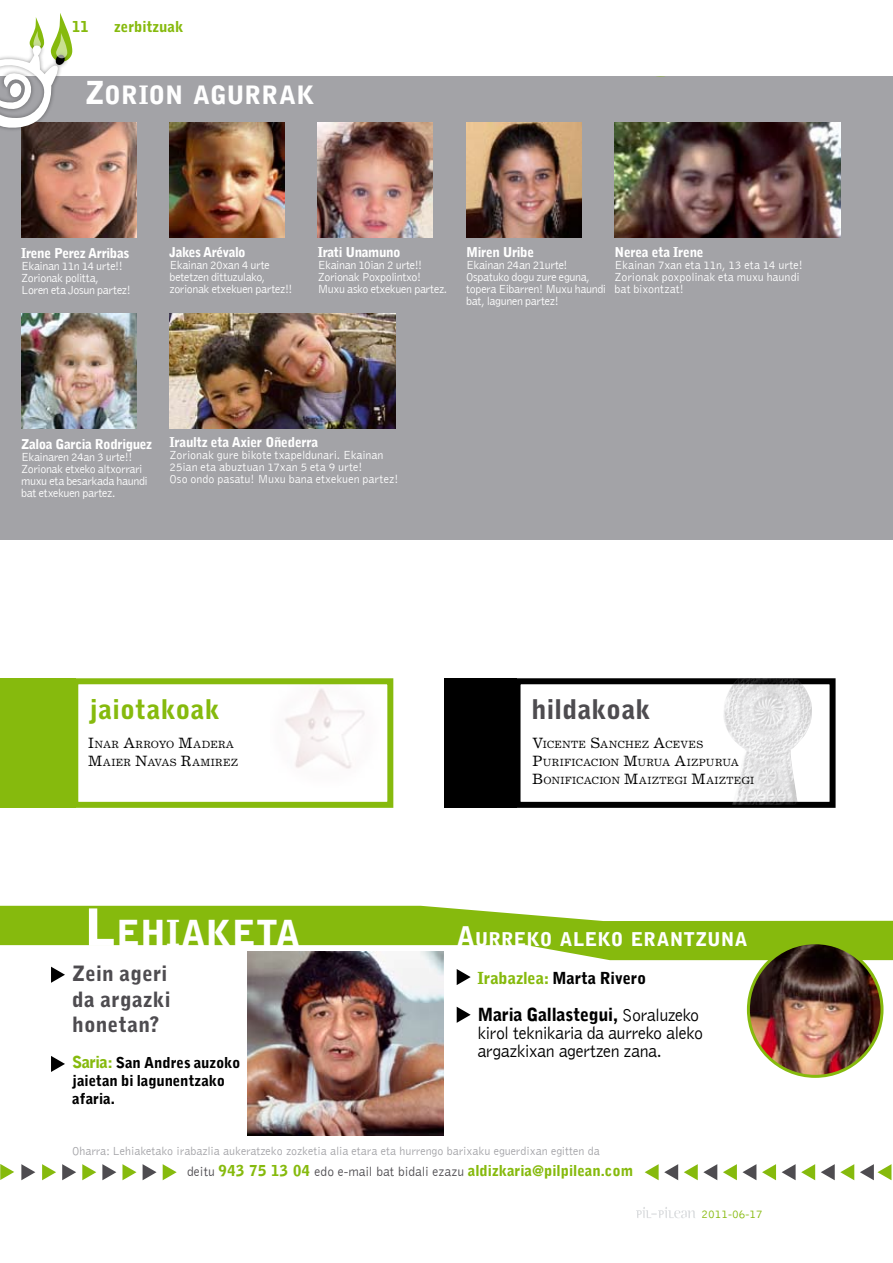
<style>
.page{position:relative;width:893px;height:1263px;background:#fff}
.page>*{position:absolute;margin:0;border:0;box-sizing:border-box;transform-origin:0 0}
.t1{font:900 35.7px "Bell Gothic Std";letter-spacing:.01em;color:#fff}
.t2{font:900 27px "Bell Gothic Std";letter-spacing:.015em;color:#86ba0d}
.t3{font:900 27px "Bell Gothic Std";letter-spacing:.015em;color:#4e4c50}
.t4{font:900 25.2px "Bell Gothic Std";color:#fff}
.t5{font:900 21px/25.2px "Bell Gothic Std";letter-spacing:.015em;color:#4e4c50}
.t6{font:900 18.9px "Bell Gothic Std";letter-spacing:.005em;color:#fff}
.t7{font:300 18px/18px "Bell Gothic";letter-spacing:-.035em;color:#000}
.t8{font:900 16.5px "Bell Gothic Std";letter-spacing:-.01em;color:#000}
.t9{font:900 15px "Bell Gothic";color:#86ba0d}
.t10{font:900 15px/18px "Bell Gothic Std";letter-spacing:-.005em;color:#000}
.t11{font:900 15px "Bell Gothic Std";color:#86ba0d}
.t12{font:900 13.5px "Bell Gothic";letter-spacing:-.03em;color:#fff}
.t13{font:300 12px/12px "Bell Gothic";letter-spacing:-.025em;color:#fff}
.t14{font:300 12px/12px "Bell Gothic";color:#fff}
.t15{font:300 12px "Bell Gothic";color:#a3a3a7}
.t16{font:300 12px/12px "Bell Gothic";letter-spacing:-.005em;color:#fff}
.t17{font:300 12px "Bell Gothic";color:#86ba0d}
.t18{font:10.5px/18px "Excelsior";letter-spacing:.01em;color:#000}
.s1{font-size:31.5px}
.s2{font-size:15px}
.s3{font-size:51px}
.s4{font-family:"Bell Gothic";font-size:16.5px;color:#86ba0d}
.s5{font-size:27px}
.s6{color:#86ba0d}
.s7{font-weight:900}
.s8{font-weight:300;font-size:13.5px;color:#4e4c50}
</style>
<div class="page">
<svg style="left:636px;top:1207px;width:59px;height:11px"></svg>
<img style="left:285px;top:688px;width:80px;height:81px">
<div style="left:72px;top:678px;width:321px;height:130px;border:6px solid #86ba0d"></div>
<div style="left:0;top:678px;width:76px;height:130px;background:#86ba0d"></div>
<div style="left:514px;top:678px;width:322px;height:130px;border:6px solid #000"></div>
<img style="left:723px;top:678px;width:89px;height:127px">
<div style="left:444px;top:678px;width:73px;height:130px;background:#000"></div>
<div style="left:0;top:77px;width:893px;height:463px;background:#a3a3a7"></div>
<img style="left:21px;top:122px;width:115px;height:115px">
<img style="left:21px;top:313px;width:115px;height:115px">
<div style="left:0;top:41px;width:75px;height:98px;background:#000;opacity:.41"></div>
<svg style="left:0;top:13px;width:72px;height:119px"></svg>
<img style="left:170px;top:122px;width:115px;height:116px">
<img style="left:466px;top:122px;width:115px;height:115px">
<img style="left:318px;top:122px;width:115px;height:115px">
<img style="left:614px;top:123px;width:226px;height:115px">
<img style="left:170px;top:313px;width:225px;height:115px">
<svg style="left:0;top:1164px;width:14px;height:16px"></svg>
<svg style="left:163px;top:1164px;width:14px;height:16px"></svg>
<svg style="left:143px;top:1164px;width:14px;height:16px"></svg>
<svg style="left:645px;top:1164px;width:33px;height:16px"></svg>
<svg style="left:122px;top:1164px;width:14px;height:16px"></svg>
<svg style="left:102px;top:1164px;width:14px;height:16px"></svg>
<svg style="left:82px;top:1164px;width:14px;height:16px"></svg>
<svg style="left:62px;top:1164px;width:14px;height:16px"></svg>
<svg style="left:42px;top:1164px;width:14px;height:16px"></svg>
<svg style="left:21px;top:1164px;width:14px;height:16px"></svg>
<svg style="left:684px;top:1164px;width:33px;height:16px"></svg>
<svg style="left:723px;top:1164px;width:33px;height:16px"></svg>
<svg style="left:762px;top:1164px;width:14px;height:16px"></svg>
<svg style="left:782px;top:1164px;width:33px;height:16px"></svg>
<svg style="left:821px;top:1164px;width:33px;height:16px"></svg>
<svg style="left:860px;top:1164px;width:31px;height:16px"></svg>
<img style="left:248px;top:960px;width:195px;height:175px">
<svg style="left:457px;top:969px;width:14px;height:16px"></svg>
<svg style="left:457px;top:1007px;width:14px;height:16px"></svg>
<svg style="left:51px;top:1056px;width:14px;height:16px"></svg>
<svg style="left:51px;top:967px;width:14px;height:16px"></svg>
<svg style="left:0;top:906px;width:893px;height:54px;fill:#86ba0d"></svg>
<img style="left:748px;top:943px;width:134px;height:133px;border-radius:67px">
<div style="left:747px;top:941px;width:136px;height:137px;border:3px solid #86ba0d;border-radius:50%"></div>
<p class="t11" style="left:72px;top:18px;width:18px">11</p>
<p class="t11" style="left:114px;top:18px;width:71px">zerbitzuak</p>
<h3 class="t4" style="left:85px;top:80px;width:228px"><span class="s1">Z</span>ORION AGURRAK</h3>
<p class="t12" style="left:21px;top:245px;width:110px">Irene Perez Arribas</p>
<p class="t13" style="left:21px;top:260px;width:111px">Ekainan 11n 14 urte!!<br>Zorionak politta,<br>Loren eta Josun partez!</p>
<p class="t12" style="left:170px;top:245px;width:78px">Jakes Arévalo</p>
<p class="t13" style="left:170px;top:260px;width:125px">Ekainan 20xan 4 urte betetzen dittuzulako, zorionak etxekuen partez!!</p>
<p class="t12" style="left:318px;top:245px;width:84px">Irati Unamuno</p>
<p class="t13" style="left:318px;top:260px;width:131px">Ekainan 10ian 2 urte!!<br>Zorionak Poxpolintxo!<br>Muxu asko etxekuen partez.</p>
<p class="t12" style="left:466px;top:245px;width:69px">Miren Uribe</p>
<p class="t13" style="left:466px;top:260px;width:141px">Ekainan 24an 21urte!<br>Ospatuko dogu zure eguna, topera Eibarren! Muxu haundi bat, lagunen partez!</p>
<p class="t12" style="left:614px;top:244px;width:91px">Nerea eta Irene</p>
<p class="t16" style="left:614px;top:259px;width:190px">Ekainan 7xan eta 11n, 13 eta 14 urte!<br>Zorionak poxpolinak eta muxu haundi bat bixontzat!</p>
<p class="t12" style="left:21px;top:436px;width:132px">Zaloa Garcia Rodriguez</p>
<p class="t13" style="left:21px;top:451px;width:128px">Ekainaren 24an 3 urte!!<br>Zorionak etxeko altxorrari muxu eta besarkada haundi bat etxekuen partez.</p>
<p class="t12" style="left:170px;top:435px;width:150px">Iraultz eta Axier Oñederra</p>
<p class="t14" style="left:170px;top:450px;width:231px">Zorionak gure bikote txapeldunari. Ekainan<br>25ian eta abuztuan 17xan 5 eta 9 urte!<br>Oso ondo pasatu! Muxu bana etxekuen partez!</p>
<h2 class="t2" style="left:89px;top:693px;width:132px">jaiotakoak</h2>
<p class="t18" style="left:88px;top:735px;width:152px"><span class="s2">I</span>NAR <span class="s2">A</span>RROYO <span class="s2">M</span>ADERA<br><span class="s2">M</span>AIER <span class="s2">N</span>AVAS <span class="s2">R</span>AMIREZ</p>
<h1 class="t1" style="left:85px;top:912px;width:217px"><span class="s3">L</span> EHIAKETA</h1>
<h3 class="t5" style="left:72px;top:961px;width:100px">Zein ageri da argazki honetan?</h3>
<p class="t10" style="left:72px;top:1053px;width:170px"><span class="s4">Saria:</span> San Andres auzoko jaietan bi lagunentzako afaria.</p>
<h2 class="t3" style="left:531px;top:693px;width:121px">hildakoak</h2>
<p class="t18" style="left:532px;top:735px;width:223px"><span class="s2">V</span>ICENTE <span class="s2">S</span>ANCHEZ <span class="s2">A</span>CEVES<br><span class="s2">P</span>URIFICACION <span class="s2">M</span>URUA <span class="s2">A</span>IZPURUA<br><span class="s2">B</span>ONIFICACION <span class="s2">M</span>AIZTEGI <span class="s2">M</span>AIZTEGI</p>
<h3 class="t6" style="left:457px;top:929px;width:292px"><span class="s5">A</span>URREKO ALEKO ERANTZUNA</h3>
<h3 class="t8" style="left:477px;top:968px;width:171px"><span class="s6">Irabazlea:</span> Marta Rivero</h3>
<h3 class="t7" style="left:477px;top:1006px;width:227px"><span class="s7">Maria Gallastegui,</span> Soraluzeko kirol teknikaria da aurreko aleko argazkixan agertzen zana.</h3>
<p class="t15" style="left:72px;top:1144px;width:529px">Oharra: Lehiaketako irabazlia aukeratzeko zozketia alia etara eta hurrengo barixaku eguerdixan egitten da</p>
<p class="t9" style="left:187px;top:1162px;width:448px"><span class="s8">deitu</span> 943 75 13 04 <span class="s8">edo e-mail bat bidali ezazu</span> aldizkaria@pilpilean.com</p>
<p class="t17" style="left:702px;top:1208px;width:63px">2011-06-17</p>
</div>
